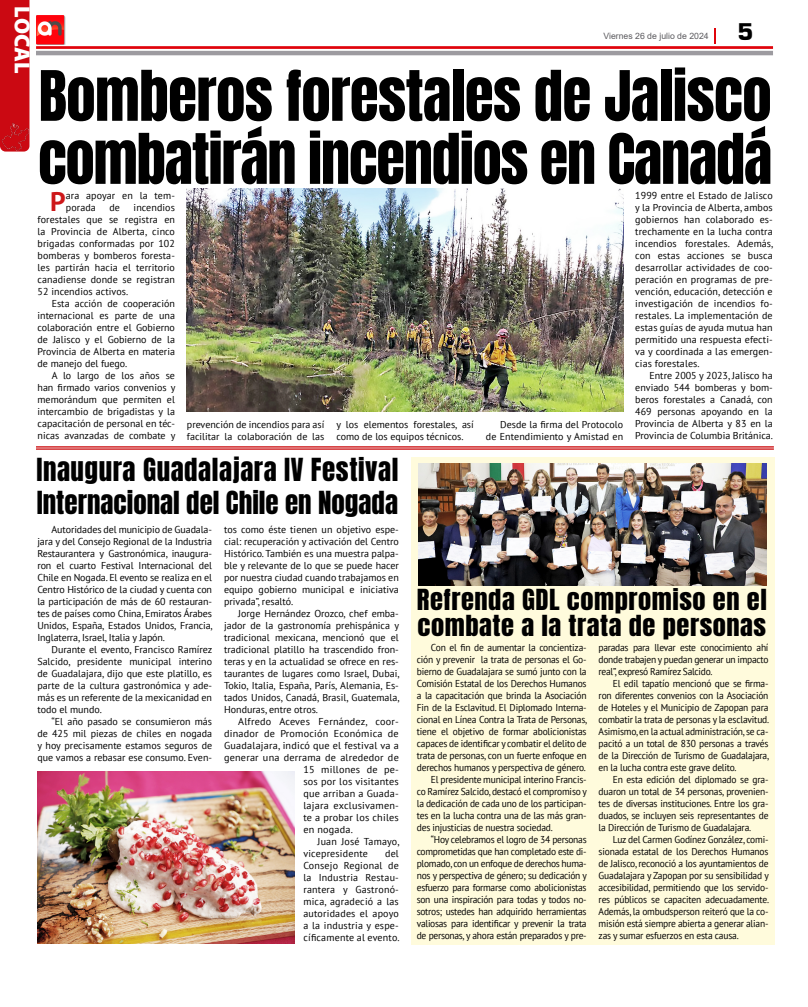
<style>
.page{position:relative;width:808px;height:1007px;background:#fff}
.page>*{position:absolute;margin:0;border:0;box-sizing:border-box;transform-origin:0 0}
.t1{font:59px/63px "Anton";letter-spacing:-.015em;color:#000}
.t2{font:700 27.1px "PT Sans";color:#cd1719}
.t3{font:27px/32.4px "Anton";letter-spacing:.02em;color:#000}
.t4{font:900 25px "Eurostile";color:#000}
.t5{font:24.7px/26px "Anton";letter-spacing:.02em;color:#000;scale:1.07 1}
.t6{font:900 22px "Myriad Pro";letter-spacing:-.005em;color:#fff}
.t7{font:10px/12px "PT Sans";letter-spacing:-.02em;color:#000;text-align:justify}
.t8{font:10px/12px "PT Sans";letter-spacing:-.02em;color:#000;text-align:justify;scale:.95 1}
.t9{font:10px "PT Sans";letter-spacing:.02em;color:#000}
.t10{font:10px/12px "PT Sans";color:#000}
.t11{font:10px/12px "PT Sans";letter-spacing:.01em;color:#000}
.t12{font:8.7px "Arial";color:#5c5b5f}
</style>
<div class="page">
<svg style="left:36px;top:28px;width:737px;height:27px"></svg>
<img style="left:36px;top:16px;width:30px;height:29px">
<img style="left:187px;top:189px;width:436px;height:222px">
<hr style="left:36px;top:446px;width:738px;height:1px;background:#cd1719">
<hr style="left:36px;top:447px;width:738px;height:1px;background:#cd1719">
<hr style="left:36px;top:449px;width:738px;height:1px;background:#cd1719">
<div style="left:411px;top:457px;width:363px;height:487px;background:#fffbdc"></div>
<img style="left:37px;top:771px;width:258px;height:172px">
<img style="left:418px;top:463px;width:349px;height:122px">
<div style="left:0;top:0;width:29px;height:120px;background:#cb0912"></div>
<img style="left:0;top:120px;width:30px;height:32px">
<h3 class="t6" style="left:37px;top:6px;width:68px;rotate:90deg">LOCAL</h3>
<p class="t12" style="left:603px;top:30px;width:107px">Viernes 26 de julio de 2024</p>
<h3 class="t4" style="left:737px;top:18px;width:17px">5</h3>
<h1 class="t1" style="left:38px;top:69px;width:735px">Bomberos forestales de Jalisco combatirán incendios en Canadá</h1>
<h2 class="t2" style="left:50px;top:184px;width:17px">P</h2>
<p class="t11" style="left:66px;top:189px;width:111px">ara apoyar en la tem&shy;porada</p>
<p class="t7" style="left:38px;top:201px;width:139px;text-indent:96px">incendios forestales que se registra en la Provincia de Alberta, cinco brigadas conformadas por 102 bomberas y bomberos foresta&shy;les partirán hacia el territorio canadiense donde se registran 52 incendios activos.</p>
<p class="t7" style="left:38px;top:297px;width:139px;text-indent:14px">Esta acción de cooperación internacional es parte de una colaboración entre el Gobierno de Jalisco y el Gobierno de la Provincia de Alberta en materia de manejo del fuego.</p>
<p class="t7" style="left:38px;top:369px;width:139px;text-indent:14px">A lo largo de los años se han firmado varios convenios y memorándum que permiten el intercambio de brigadistas y la capacitación de personal en téc&shy;nicas avanzadas de combate y</p>
<p class="t7" style="left:109px;top:201px;width:12px">de</p>
<p class="t10" style="left:187px;top:418px;width:139px">prevención de incendios para así facilitar la colaboración de las</p>
<p class="t10" style="left:336px;top:418px;width:139px">y los elementos forestales, así como de los equipos técnicos.</p>
<p class="t11" style="left:486px;top:418px;width:139px;text-align:right">Desde la firma del Protocolo<br>de Entendimiento y Amistad en</p>
<h3 class="t3" style="left:36px;top:456px;width:364px">Inaugura Guadalajara IV Festival<br>Internacional del Chile en Nogada</h3>
<p class="t7" style="left:635px;top:189px;width:140px">1999 entre el Estado de Jalisco y la Provincia de Alberta, ambos gobiernos han colaborado es&shy;trechamente en la lucha contra incendios forestales. Además, con estas acciones se busca desarrollar actividades de coo&shy;peración en programas de pre&shy;vención, educación, detección e investigación de incendios fo&shy;restales. La implementación de estas guías de ayuda mutua han permitido una respuesta efecti&shy;va y coordinada a las emergen&shy;cias forestales.</p>
<p class="t7" style="left:635px;top:369px;width:139px;text-indent:14px">Entre 2005 y 2023, Jalisco ha enviado 544 bomberas y bom&shy;beros forestales a Canadá, con 469 personas apoyando en la Provincia de Alberta y 83 en la Provincia de Columbia Británica.</p>
<p class="t7" style="left:37px;top:522px;width:177px;text-indent:14px">Autoridades del municipio de Guadala&shy;jara y del Consejo Regional de la Industria Restaurantera y Gastronómica, inaugura&shy;ron el cuarto Festival Internacional del Chile en Nogada. El evento se realiza en el Centro Histórico de la ciudad y cuenta con la participación de más de 60 restauran&shy;tes de países como China, Emiratos Árabes Unidos, España, Estados Unidos, Francia, Inglaterra, Israel, Italia y Japón.</p>
<p class="t7" style="left:37px;top:642px;width:177px;text-indent:14px">Durante el evento, Francisco Ramírez Salcido, presidente municipal interino de Guadalajara, dijo que este platillo, es parte de la cultura gastronómica y ade&shy;más es un referente de la mexicanidad en todo el mundo.</p>
<p class="t7" style="left:37px;top:714px;width:176px;text-indent:14px">“El año pasado se consumieron más de 425 mil piezas de chiles en nogada y hoy precisamente estamos seguros de que vamos a rebasar ese consumo. Even-</p>
<p class="t7" style="left:224px;top:522px;width:176px">tos como éste tienen un objetivo espe&shy;cial: recuperación y activación del Centro Histórico. También es una muestra palpa&shy;ble y relevante de lo que se puede hacer por nuestra ciudad cuando trabajamos en equipo gobierno municipal e iniciativa privada”, resaltó.</p>
<p class="t7" style="left:224px;top:606px;width:177px;text-indent:14px">Jorge Hernández Orozco, chef emba&shy;jador de la gastronomía prehispánica y tradicional mexicana, mencionó que el tradicional platillo ha trascendido fron&shy;teras y en la actualidad se ofrece en res&shy;taurantes de lugares como Israel, Dubai, Tokio, Italia, España, París, Alemania, Es&shy;tados Unidos, Canadá, Brasil, Guatemala, Honduras, entre otros.</p>
<p class="t9" style="left:238px;top:714px;width:162px">Alfredo Aceves Fernández, coor-</p>
<p class="t9" style="left:224px;top:726px;width:176px">dinador de Promoción Económica de</p>
<p class="t9" style="left:224px;top:738px;width:176px">Guadalajara, indicó que el festival va a</p>
<p class="t9" style="left:224px;top:750px;width:176px">generar una derrama de alrededor de</p>
<p class="t9" style="left:303px;top:762px;width:97px">15 millones de pe-</p>
<p class="t9" style="left:303px;top:774px;width:97px">sos por los visitantes</p>
<p class="t9" style="left:303px;top:786px;width:97px">que arriban a Guada-</p>
<p class="t9" style="left:303px;top:798px;width:97px">lajara exclusivamen-</p>
<p class="t9" style="left:303px;top:810px;width:97px">te a probar los chiles</p>
<p class="t9" style="left:303px;top:822px;width:51px">en nogada.</p>
<p class="t9" style="left:318px;top:834px;width:84px">Juan José Tamayo,</p>
<p class="t9" style="left:303px;top:846px;width:66px">vicepresidente</p>
<p class="t7" style="left:303px;top:846px;width:98px;text-indent:82px">del Consejo Regional de la Industria Restau&shy;rantera y Gastronó&shy;mica, agradeció a las autoridades el apoyo a la industria y espe&shy;cíficamente al evento.</p>
<h3 class="t5" style="left:417px;top:588px;width:329px">Refrenda GDL compromiso en el combate a la trata de personas</h3>
<p class="t8" style="left:431px;top:641px;width:165px">Con el fin de aumentar la concientiza-</p>
<p class="t8" style="left:417px;top:653px;width:180px">ción y prevenir la trata de personas el Go-</p>
<p class="t8" style="left:417px;top:665px;width:180px">bierno de Guadalajara se sumó junto con la</p>
<p class="t8" style="left:417px;top:677px;width:180px">Comisión Estatal de los Derechos Humanos</p>
<p class="t8" style="left:417px;top:689px;width:180px">a la capacitación que brinda la Asociación</p>
<p class="t8" style="left:417px;top:701px;width:180px">Fin de la Esclavitud. El Diplomado Interna-</p>
<p class="t8" style="left:417px;top:713px;width:181px">cional en Línea Contra la Trata de Personas,</p>
<p class="t8" style="left:417px;top:725px;width:180px">tiene el objetivo de formar abolicionistas</p>
<p class="t8" style="left:417px;top:737px;width:180px">capaces de identificar y combatir el delito de</p>
<p class="t8" style="left:417px;top:749px;width:180px">trata de personas, con un fuerte enfoque en</p>
<p class="t8" style="left:417px;top:761px;width:179px">derechos humanos y perspectiva de género.</p>
<p class="t8" style="left:431px;top:773px;width:165px">El presidente municipal interino Francis-</p>
<p class="t8" style="left:417px;top:785px;width:181px">co Ramírez Salcido, destacó el compromiso y</p>
<p class="t8" style="left:417px;top:797px;width:180px">la dedicación de cada uno de los participan-</p>
<p class="t8" style="left:417px;top:809px;width:180px">tes en la lucha contra una de las más gran-</p>
<p class="t8" style="left:417px;top:821px;width:145px">des injusticias de nuestra sociedad.</p>
<p class="t8" style="left:431px;top:833px;width:165px">“Hoy celebramos el logro de 34 personas</p>
<p class="t8" style="left:417px;top:845px;width:180px">comprometidas que han completado este di-</p>
<p class="t8" style="left:417px;top:857px;width:180px">plomado, con un enfoque de derechos huma-</p>
<p class="t8" style="left:417px;top:869px;width:181px">nos y perspectiva de género; su dedicación y</p>
<p class="t8" style="left:417px;top:881px;width:180px">esfuerzo para formarse como abolicionistas</p>
<p class="t8" style="left:417px;top:893px;width:180px">son una inspiración para todas y todos no-</p>
<p class="t8" style="left:417px;top:905px;width:180px">sotros; ustedes han adquirido herramientas</p>
<p class="t8" style="left:417px;top:917px;width:180px">valiosas para identificar y prevenir la trata</p>
<p class="t8" style="left:417px;top:929px;width:180px">de personas, y ahora están preparados y pre-</p>
<p class="t8" style="left:599px;top:641px;width:180px">paradas para llevar este conocimiento ahí donde trabajen y puedan generar un impacto real”, expresó Ramírez Salcido.</p>
<p class="t8" style="left:599px;top:677px;width:181px;text-indent:14px">El edil tapatío mencionó que se firma&shy;ron diferentes convenios con la Asociación de Hoteles y el Municipio de Zapopan para combatir la trata de personas y la esclavitud.<br>Asimismo, en la actual administración, se ca&shy;pacitó a un total de 830 personas a través de la Dirección de Turismo de Guadalajara, en la lucha contra este grave delito.</p>
<p class="t8" style="left:599px;top:773px;width:180px;text-indent:14px">En esta edición del diplomado se gra&shy;duaron un total de 34 personas, provenien&shy;tes de diversas instituciones. Entre los gra&shy;duados, se incluyen seis representantes de la Dirección de Turismo de Guadalajara.</p>
<p class="t8" style="left:599px;top:833px;width:181px;text-indent:14px">Luz del Carmen Godínez González, comi&shy;sionada estatal de los Derechos Humanos de Jalisco, reconoció a los ayuntamientos de Guadalajara y Zapopan por su sensibilidad y accesibilidad, permitiendo que los servido&shy;res públicos se capaciten adecuadamente.<br>Además, la ombudsperson reiteró que la co&shy;misión está siempre abierta a generar alian&shy;zas y sumar esfuerzos en esta causa.</p>
</div>
